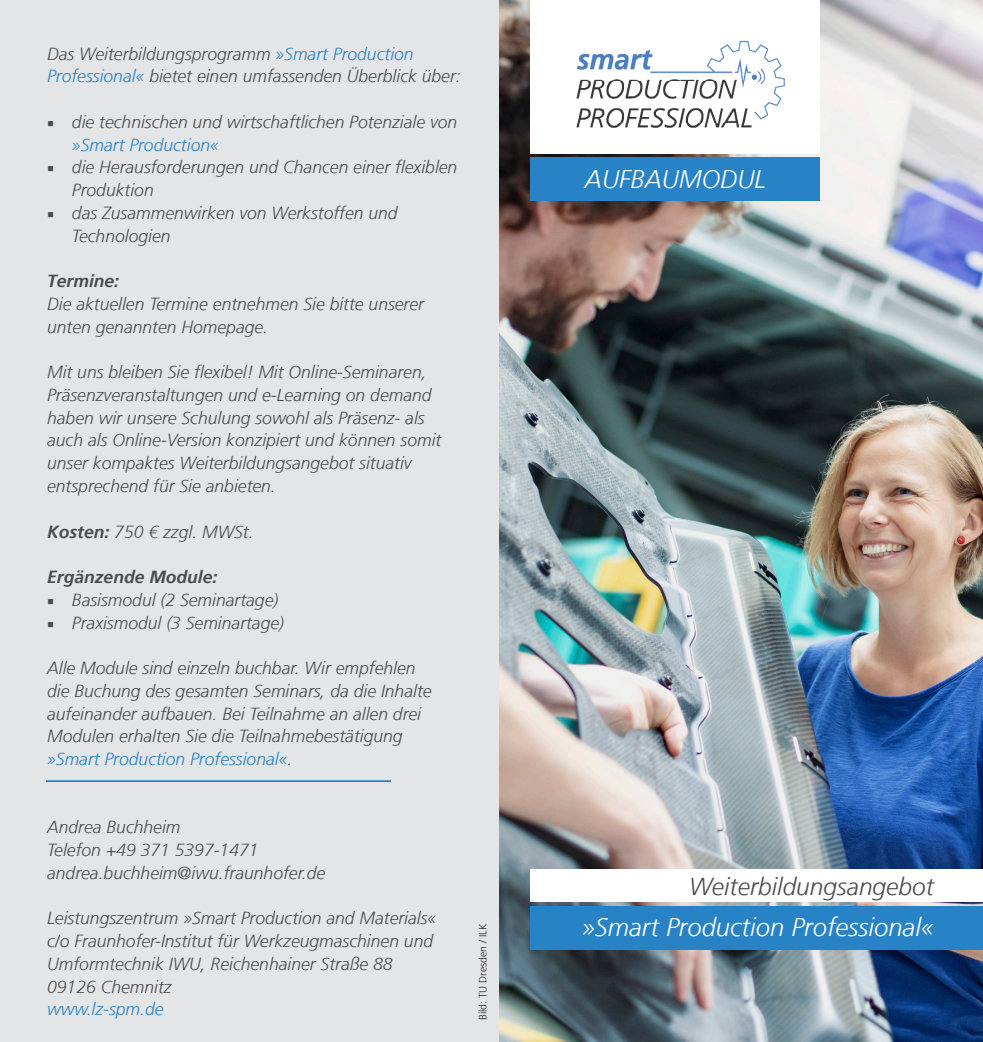
<style>
.page{position:relative;width:983px;height:1042px;background:#fff}
.page>*{position:absolute;margin:0;border:0;box-sizing:border-box;transform-origin:0 0}
.Absatzformat_1{font:italic 300 25.55px "Frutiger";color:#fff}
.t1{font:italic 300 24.5px "Frutiger";color:#4b4c4d}
.t2{font:italic 300 17.5px/22.8px "Frutiger";color:#4b4c4d}
.t3{font:italic 300 17.5px "Frutiger";color:#2783c5}
.t4{font:italic 700 17.5px "Frutiger";color:#4b4c4d}
.t5{font:300 10.5px "Frutiger";color:#231f20}
.s1{color:#2783c5}
.s2{font-family:"Minion Pro";font-weight:400;font-style:normal}
.s3{font-weight:700}
.s4{color:#4b4c4d}
</style>
<div class="page">
<img style="left:499px;top:0;width:483px;height:1042px">
<div style="left:530px;top:906px;width:452px;height:43px;background:#2783c5"></div>
<div style="left:0;top:0;width:499px;height:1042px;background:#e4e5e7"></div>
<div style="left:530px;top:157px;width:290px;height:43px;background:#2783c5"></div>
<div style="left:530px;top:869px;width:452px;height:33px;background:#fff"></div>
<hr style="left:46px;top:780px;width:345px;height:2px;background:#2783c5">
<div style="left:530px;top:0;width:290px;height:153px;background:#fff"></div>
<img style="left:576px;top:40px;width:209px;height:88px">
<p class="t2" style="left:47px;top:42px;width:415px">Das Weiterbildungsprogramm <span class="s1">»Smart Production<br>Professional«</span> bietet einen umfassenden Überblick über:</p>
<p class="t2" style="left:72px;top:111px;width:387px;text-indent:-25px"><span class="s2">■</span> die technischen und wirtschaftlichen Potenziale von <span class="s1">»Smart Production«</span></p>
<p class="t2" style="left:72px;top:156px;width:387px;text-indent:-25px"><span class="s2">■</span> die Herausforderungen und Chancen einer flexiblen<br>Produktion</p>
<p class="t2" style="left:72px;top:202px;width:327px;text-indent:-25px"><span class="s2">■</span> das Zusammenwirken von Werkstoffen und<br>Technologien</p>
<p class="t4" style="left:47px;top:271px;width:73px">Termine:</p>
<p class="t2" style="left:47px;top:293px;width:378px">Die aktuellen Termine entnehmen Sie bitte unserer unten genannten Homepage.</p>
<p class="t2" style="left:47px;top:361px;width:395px">Mit uns bleiben Sie flexibel! Mit Online-Seminaren, Präsenzveranstaltungen und e-Learning on demand haben wir unsere Schulung sowohl als Präsenz- als auch als Online-Version konzipiert und können somit unser kompaktes Weiterbildungsangebot situativ entsprechend für Sie anbieten.</p>
<p class="t2" style="left:47px;top:520px;width:208px"><span class="s3">Kosten:</span> 750 € zzgl. MWSt.</p>
<p class="t4" style="left:47px;top:567px;width:172px">Ergänzende Module:</p>
<p class="t2" style="left:47px;top:588px;width:232px"><span class="s2">■</span> Basismodul (2 Seminartage)</p>
<p class="t2" style="left:47px;top:611px;width:238px"><span class="s2">■</span> Praxismodul (3 Seminartage)</p>
<p class="t2" style="left:47px;top:657px;width:386px">Alle Module sind einzeln buchbar. Wir empfehlen die Buchung des gesamten Seminars, da die Inhalte aufeinander aufbauen. Bei Teilnahme an allen drei Modulen erhalten Sie die Teilnahmebestätigung</p>
<p class="t3" style="left:47px;top:749px;width:247px">»Smart Production Professional«<span class="s4">.</span></p>
<p class="t2" style="left:47px;top:816px;width:135px">Andrea Buchheim</p>
<p class="t2" style="left:47px;top:839px;width:213px">Telefon +49 371 5397-1471</p>
<p class="t2" style="left:47px;top:861px;width:279px">andrea.buchheim@iwu.fraunhofer.de</p>
<p class="t2" style="left:47px;top:907px;width:390px">Leistungszentrum »Smart Production and Materials«</p>
<p class="t2" style="left:47px;top:930px;width:387px">c/o Fraunhofer-Institut für Werkzeugmaschinen und<br>Umformtechnik IWU, Reichenhainer Straße 88<br>09126 Chemnitz</p>
<p class="t3" style="left:47px;top:999px;width:118px">www.lz-spm.de</p>
<p class="t5" style="left:477px;top:1020px;width:98px;rotate:-90deg">Bild: TU Dresden / ILK</p>
<p class="Absatzformat_1" style="left:584px;top:165px;width:182px">AUFBAUMODUL</p>
<p class="t1" style="left:689px;top:872px;width:246px">Weiterbildungsangebot</p>
<p class="Absatzformat_1" style="left:582px;top:913px;width:353px">»Smart Production Professional«</p>
</div>
